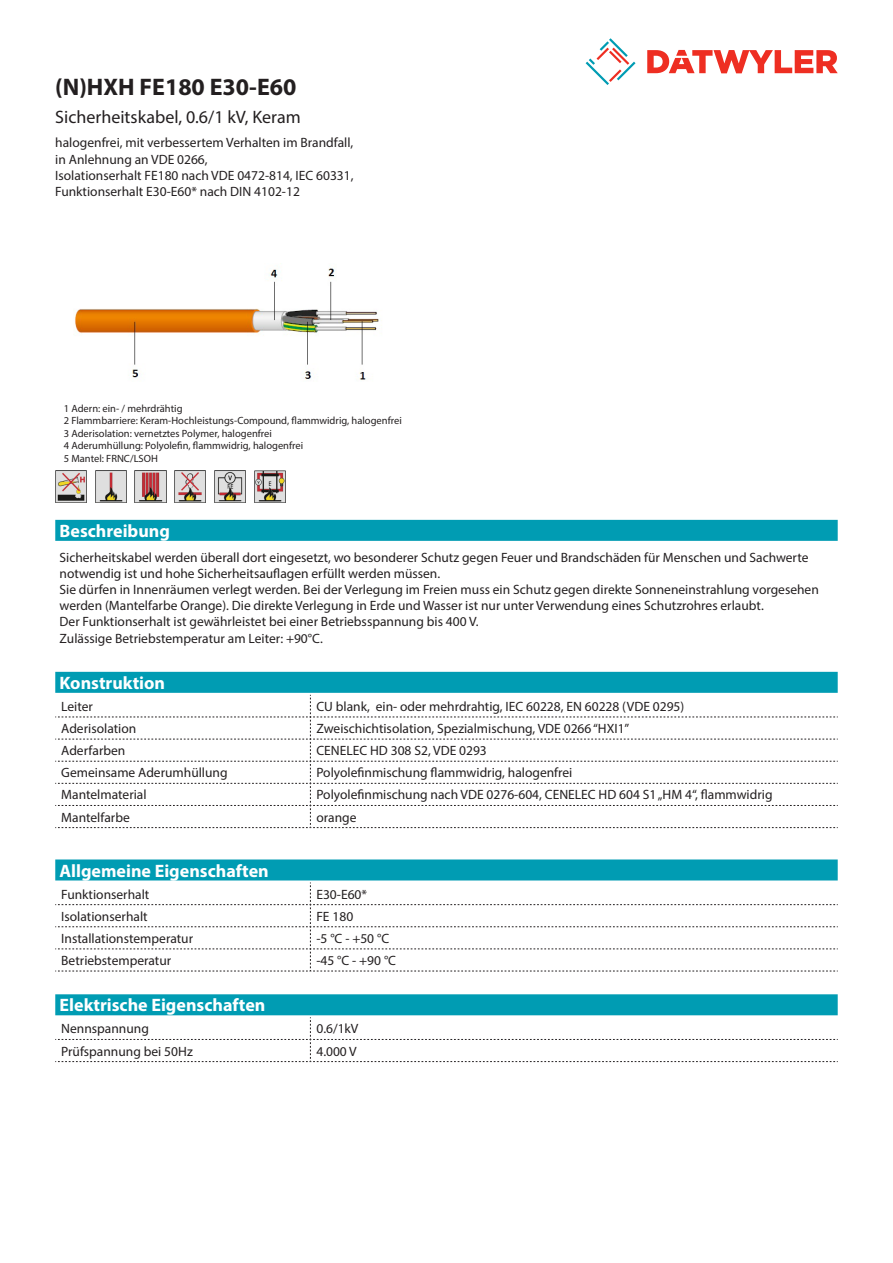
<style>
.page{position:relative;width:893px;height:1263px;background:#fff}
.page>*{position:absolute;margin:0;border:0;box-sizing:border-box;transform-origin:0 0}
.Product_Head{font:700 24px "Myriad Pro";color:#231f20}
.Standard_Head_Proper{font:700 18px "Myriad Pro";color:#fff}
.SubHead{font:18px "Myriad Pro";color:#231f20}
.Standard_text{font:13.5px/16.2px "Myriad Pro";color:#231f20}
.myriad_light_propert{font:13.5px "Myriad Pro";color:#231f20}
.imagetext{font:10.5px/12.6px "Myriad Pro";color:#231f20}
</style>
<div class="page">
<svg style="left:586px;top:38px;width:49px;height:47px"></svg>
<svg style="left:647px;top:50px;width:191px;height:23px"></svg>
<div style="left:55px;top:672px;width:783px;height:21px;background:#009cb3"></div>
<svg style="left:55px;top:695px;width:783px;height:133px"></svg>
<img style="left:73px;top:263px;width:309px;height:117px">
<div style="left:55px;top:520px;width:783px;height:21px;background:#009cb3"></div>
<img style="left:254px;top:471px;width:31px;height:31px">
<img style="left:214px;top:471px;width:31px;height:31px">
<img style="left:174px;top:471px;width:32px;height:31px">
<img style="left:135px;top:471px;width:31px;height:31px">
<img style="left:95px;top:471px;width:31px;height:31px">
<img style="left:55px;top:471px;width:32px;height:31px">
<div style="left:55px;top:859px;width:783px;height:21px;background:#009cb3"></div>
<svg style="left:55px;top:882px;width:783px;height:90px"></svg>
<div style="left:55px;top:994px;width:783px;height:21px;background:#009cb3"></div>
<svg style="left:55px;top:1017px;width:783px;height:45px"></svg>
<p class="Product_Head" style="left:55px;top:71px;width:243px">(N)HXH FE180 E30-E60</p>
<p class="SubHead" style="left:55px;top:105px;width:247px">Sicherheitskabel, 0.6/1 kV, Keram</p>
<p class="Standard_text" style="left:55px;top:134px;width:300px">halogenfrei, mit verbessertem Verhalten im Brandfall, in Anlehnung an VDE 0266,<br>Isolationserhalt FE180 nach VDE 0472-814, IEC 60331, Funktionserhalt E30-E60* nach DIN 4102-12</p>
<p class="imagetext" style="left:64px;top:402px;width:339px">1 Adern: ein- / mehrdrähtig<br>2 Flammbarriere: Keram-Hochleistungs-Compound, flammwidrig, halogenfrei 3 Aderisolation: vernetztes Polymer, halogenfrei<br>4 Aderumhüllung: Polyolefin, flammwidrig, halogenfrei<br>5 Mantel: FRNC/LSOH</p>
<p class="Standard_Head_Proper" style="left:60px;top:519px;width:112px">Beschreibung</p>
<p class="Standard_text" style="left:60px;top:549px;width:761px">Sicherheitskabel werden überall dort eingesetzt, wo besonderer Schutz gegen Feuer und Brandschäden für Menschen und Sachwerte notwendig ist und hohe Sicherheitsauflagen erfüllt werden müssen.<br>Sie dürfen in Innenräumen verlegt werden. Bei der Verlegung im Freien muss ein Schutz gegen direkte Sonneneinstrahlung vorgesehen werden (Mantelfarbe Orange). Die direkte Verlegung in Erde und Wasser ist nur unter Verwendung eines Schutzrohres erlaubt.<br>Der Funktionserhalt ist gewährleistet bei einer Betriebsspannung bis 400 V.<br>Zulässige Betriebstemperatur am Leiter: +90°C.</p>
<p class="Standard_Head_Proper" style="left:60px;top:671px;width:107px">Konstruktion</p>
<p class="myriad_light_propert" style="left:61px;top:698px;width:33px">Leiter</p>
<p class="myriad_light_propert" style="left:316px;top:698px;width:369px">CU blank, ein- oder mehrdrahtig, IEC 60228, EN 60228 (VDE 0295)</p>
<p class="myriad_light_propert" style="left:61px;top:720px;width:77px">Aderisolation</p>
<p class="myriad_light_propert" style="left:316px;top:720px;width:314px">Zweischichtisolation, Spezialmischung, VDE 0266 “HXI1”</p>
<p class="myriad_light_propert" style="left:61px;top:742px;width:66px">Aderfarben</p>
<p class="myriad_light_propert" style="left:316px;top:742px;width:172px">CENELEC HD 308 S2, VDE 0293</p>
<p class="myriad_light_propert" style="left:61px;top:764px;width:168px">Gemeinsame Aderumhüllung</p>
<p class="myriad_light_propert" style="left:316px;top:764px;width:258px">Polyolefinmischung flammwidrig, halogenfrei</p>
<p class="myriad_light_propert" style="left:61px;top:787px;width:87px">Mantelmaterial</p>
<p class="myriad_light_propert" style="left:316px;top:787px;width:458px">Polyolefinmischung nach VDE 0276-604, CENELEC HD 604 S1 „HM 4“, flammwidrig</p>
<p class="myriad_light_propert" style="left:61px;top:809px;width:70px">Mantelfarbe</p>
<p class="myriad_light_propert" style="left:316px;top:809px;width:42px">orange</p>
<p class="Standard_Head_Proper" style="left:60px;top:859px;width:211px">Allgemeine Eigenschaften</p>
<p class="myriad_light_propert" style="left:61px;top:886px;width:90px">Funktionserhalt</p>
<p class="myriad_light_propert" style="left:316px;top:886px;width:52px">E30-E60*</p>
<p class="myriad_light_propert" style="left:61px;top:908px;width:88px">Isolationserhalt</p>
<p class="myriad_light_propert" style="left:316px;top:908px;width:38px">FE 180</p>
<p class="myriad_light_propert" style="left:61px;top:930px;width:133px">Installationstemperatur</p>
<p class="myriad_light_propert" style="left:316px;top:930px;width:74px">-5 °C - +50 °C</p>
<p class="myriad_light_propert" style="left:61px;top:952px;width:111px">Betriebstemperatur</p>
<p class="myriad_light_propert" style="left:316px;top:952px;width:81px">-45 °C - +90 °C</p>
<p class="Standard_Head_Proper" style="left:60px;top:993px;width:207px">Elektrische Eigenschaften</p>
<p class="myriad_light_propert" style="left:61px;top:1020px;width:89px">Nennspannung</p>
<p class="myriad_light_propert" style="left:316px;top:1020px;width:44px">0.6/1kV</p>
<p class="myriad_light_propert" style="left:61px;top:1043px;width:133px">Prüfspannung bei 50Hz</p>
<p class="myriad_light_propert" style="left:316px;top:1043px;width:42px">4.000 V</p>
</div>
